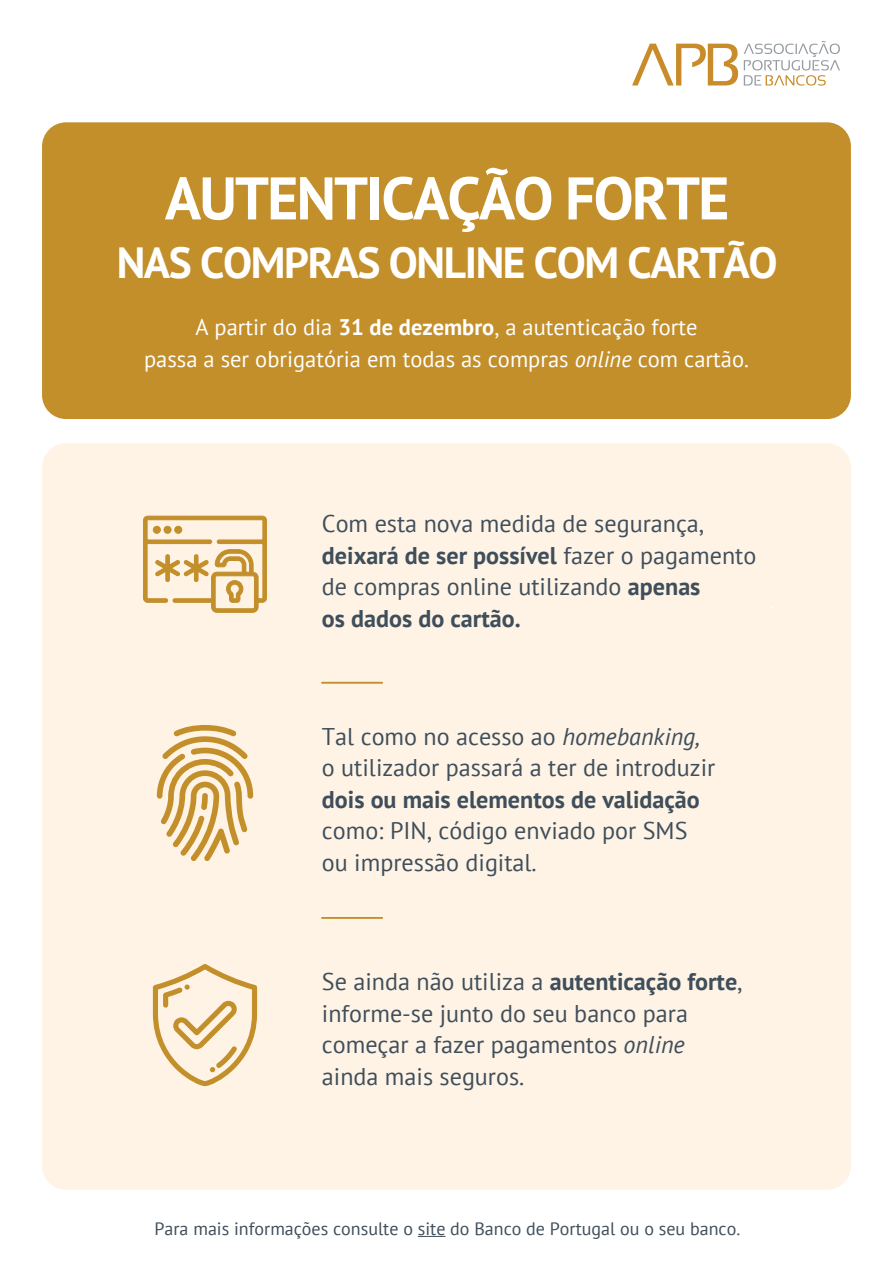
<style>
.page{position:relative;width:893px;height:1263px;background:#fff}
.page>*{position:absolute;margin:0;border:0;box-sizing:border-box;transform-origin:0 0}
.t1{font:700 60px "PT Sans";letter-spacing:-.03em;color:#fff}
.t2{font:700 43.5px "PT Sans";letter-spacing:-.03em;color:#fff}
.t3{font:24.15px/31.5px "PT Sans";color:#3f4e5b}
.t4{font:700 24.15px "PT Sans";color:#3f4e5b}
.t5{font:22.5px/31.5px "PT Sans";color:#fff;text-align:center}
.t6{font:18px "PT Sans";color:#3f4e5b}
.t7{font:18px "PT Sans";color:#fff}
.s1{font-weight:700}
.s2{font-style:italic}
</style>
<div class="page">
<div style="left:42px;top:443px;width:809px;height:747px;background:#fef3e5;border-radius:24px"></div>
<div style="left:42px;top:122px;width:809px;height:297px;background:#c38f2b;border-radius:24px"></div>
<svg style="left:632px;top:44px;width:106px;height:41px"></svg>
<svg style="left:744px;top:41px;width:96px;height:45px"></svg>
<svg style="left:418px;top:1236px;width:27px;height:1px"></svg>
<svg style="left:157px;top:725px;width:96px;height:136px"></svg>
<svg style="left:153px;top:964px;width:104px;height:122px"></svg>
<hr style="left:322px;top:682px;width:60px;height:2px;background:#c38f2b">
<hr style="left:322px;top:917px;width:60px;height:2px;background:#c38f2b">
<svg style="left:143px;top:515px;width:124px;height:98px"></svg>
<h1 class="t1" style="left:165px;top:159px;width:566px">AUTENTICAÇÃO FORTE</h1>
<h2 class="t2" style="left:117px;top:234px;width:662px">NAS COMPRAS ONLINE COM CARTÃO</h2>
<p class="t5" style="left:144px;top:311px;width:606px">A partir do dia <span class="s1">31 de dezembro</span>, a autenticação forte<br>passa a ser obrigatória em todas as compras <span class="s2">online</span> com cartão.</p>
<p class="t3" style="left:322px;top:507px;width:436px">Com esta nova medida de segurança, <span class="s1">deixará de ser possível</span> fazer o pagamento de compras online utilizando <span class="s1">apenas<br>os dados do cartão.</span></p>
<p class="t7" style="left:771px;top:590px;width:5px">.</p>
<p class="t3" style="left:322px;top:720px;width:395px">Tal como no acesso ao <span class="s2">homebanking, </span>o utilizador passará a ter de introduzir</p>
<p class="t4" style="left:322px;top:783px;width:379px">dois ou mais elementos de validação</p>
<p class="t3" style="left:322px;top:814px;width:367px">como: PIN, código enviado por SMS ou impressão digital.</p>
<p class="t3" style="left:322px;top:965px;width:422px">Se ainda não utiliza a <span class="s1">autenticação forte</span>, informe-se junto do seu banco para começar a fazer pagamentos <span class="s2">online </span>ainda mais seguros.</p>
<p class="t6" style="left:155px;top:1217px;width:587px">Para mais informações consulte o site do Banco de Portugal ou o seu banco.</p>
</div>
